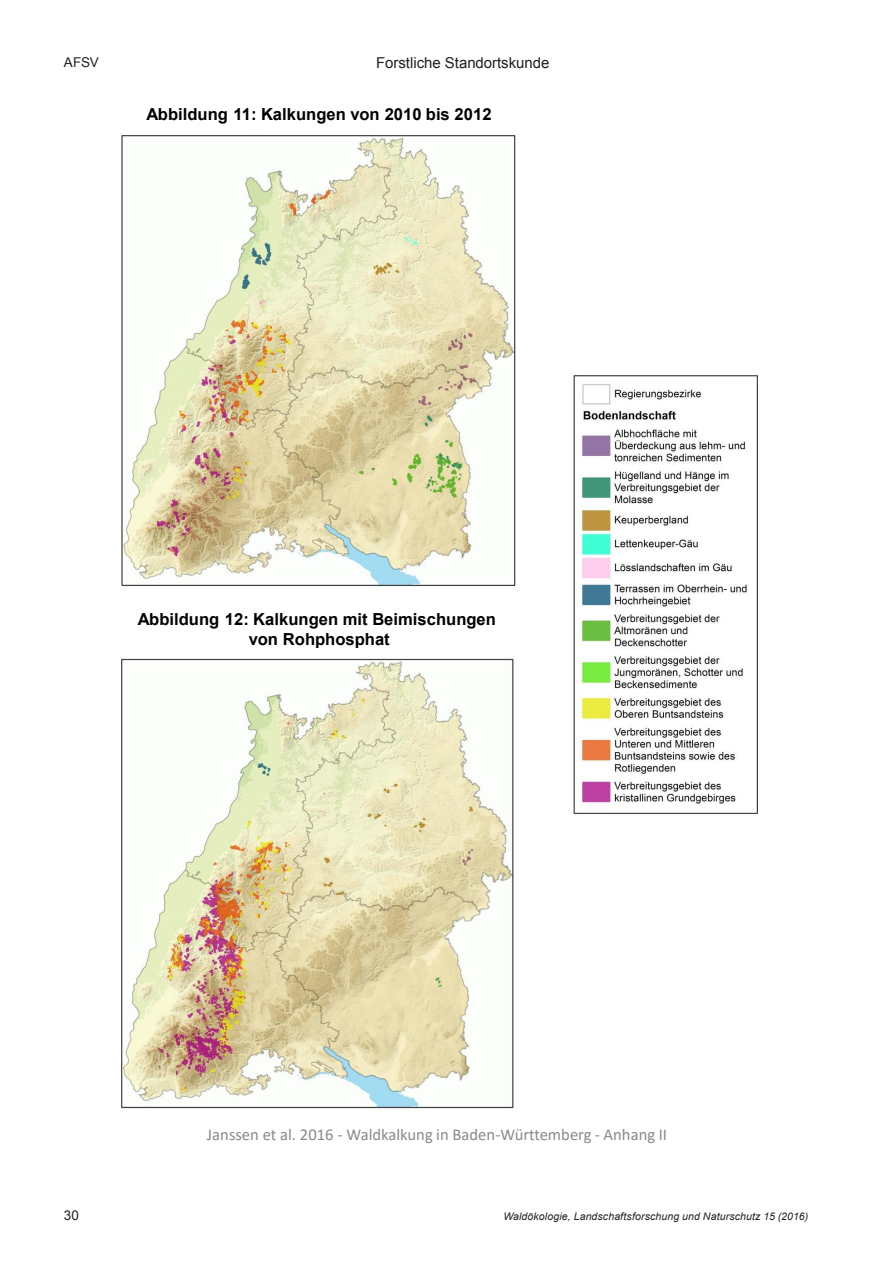
<style>
.page{position:relative;width:893px;height:1263px;background:#fff}
.page>*{position:absolute;margin:0;border:0;box-sizing:border-box;transform-origin:0 0}
.t1{font:700 16.65px/20px "Arial";color:#000;text-align:center}
.t2{font:16.65px "Calibri";color:#898989}
.t3{font:15px "Arial";letter-spacing:-.005em;color:#231f20}
.t4{font:13.5px "Arial";letter-spacing:.005em;color:#231f20}
.t5{font:italic 10.5px "Arial";letter-spacing:.015em;color:#231f20}
</style>
<div class="page">
<img style="left:121px;top:135px;width:395px;height:452px">
<img style="left:121px;top:658px;width:393px;height:451px">
<img style="left:573px;top:375px;width:185px;height:439px">
<p class="t4" style="left:64px;top:53px;width:37px">AFSV</p>
<p class="t3" style="left:376px;top:53px;width:175px">Forstliche Standortskunde</p>
<p class="t1" style="left:146px;top:104px;width:347px">Abbildung 11: Kalkungen von 2010 bis 2012</p>
<p class="t1" style="left:138px;top:609px;width:360px">Abbildung 12: Kalkungen mit Beimischungen von Rohphosphat</p>
<p class="t2" style="left:207px;top:1123px;width:462px">Janssen et al. 2016 - Waldkalkung in Baden-Württemberg - Anhang II</p>
<p class="t4" style="left:64px;top:1207px;width:17px">30</p>
<p class="t5" style="left:503px;top:1210px;width:306px">Waldökologie, Landschaftsforschung und Naturschutz 15 (2016)</p>
</div>
